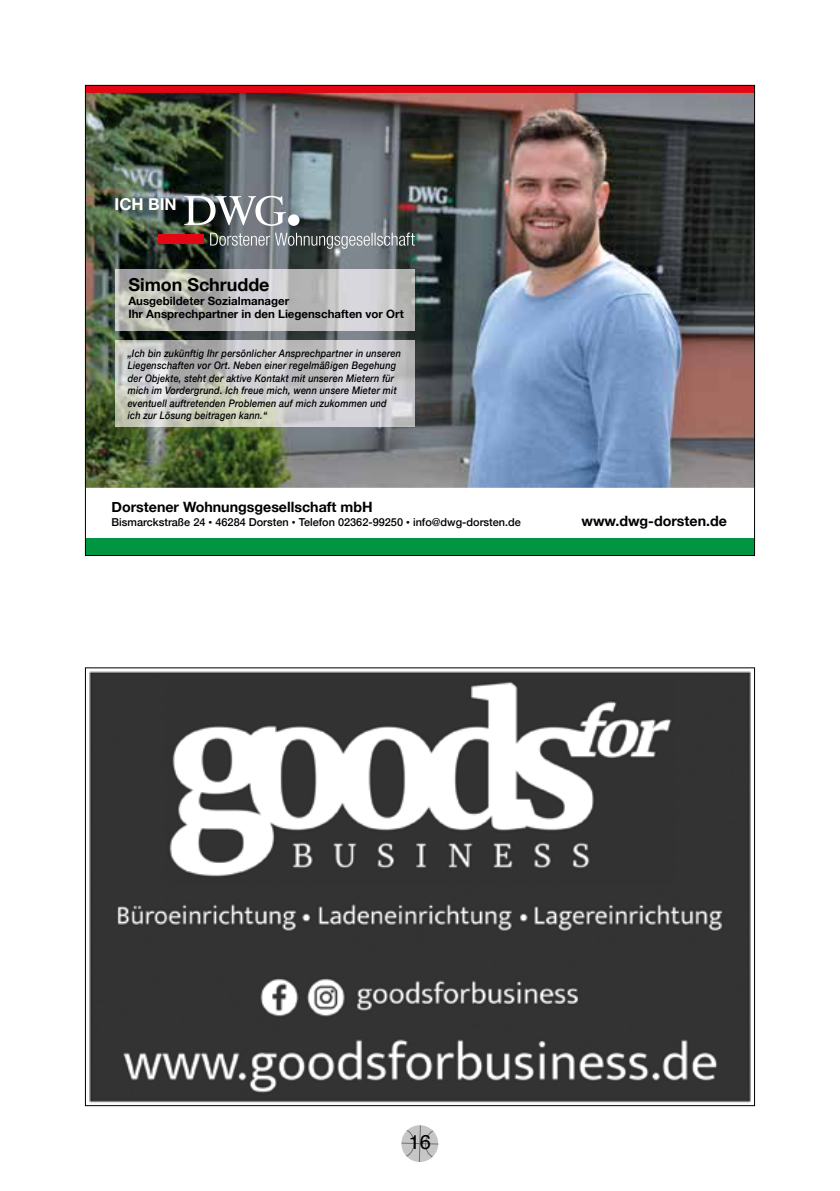
<style>
.page{position:relative;width:840px;height:1191px;background:#fff}
.page>*{position:absolute;margin:0;border:0;box-sizing:border-box;transform-origin:0 0}
.t1{font:20px "Helvetica";color:#000}
.t2{font:700 17.8px "Helvetica Neue";color:#000}
.t3{font:700 16.4px "Helvetica Neue";color:#fff}
.t4{font:700 14.2px "Helvetica Neue";color:#000}
.t5{font:700 11.4px/13.8px "Helvetica Neue";color:#000}
.t6{font:500 11px "Helvetica Neue";color:#000}
.t7{font:italic 500 10.4px/12.4px "Helvetica Neue";letter-spacing:.02em;color:#000;scale:.88 1}
.s1{font-size:7.6px}
</style>
<div class="page">
<svg style="left:401px;top:1125px;width:37px;height:37px"></svg>
<div style="left:85px;top:85px;width:669px;height:8px;background:#e30613"></div>
<img style="left:87px;top:93px;width:665px;height:395px">
<img style="left:116px;top:340px;width:298px;height:87px">
<img style="left:116px;top:269px;width:298px;height:61px">
<svg style="left:184px;top:196px;width:102px;height:30px"></svg>
<svg style="left:210px;top:232px;width:204px;height:17px;background:#7a8183"></svg>
<div style="left:288px;top:214px;width:11px;height:12px;background:#fff;border-radius:50%"></div>
<div style="left:158px;top:234px;width:46px;height:10px;background:#e30613"></div>
<div style="left:85px;top:538px;width:669px;height:17px;background:#009641"></div>
<img style="left:89px;top:671px;width:662px;height:432px">
<h3 class="t3" style="left:114px;top:191px;width:64px">ICH BIN</h3>
<h2 class="t2" style="left:128px;top:270px;width:142px">Simon Schrudde</h2>
<p class="t5" style="left:128px;top:294px;width:276px">Ausgebildeter Sozialmanager<br>Ihr Ansprechpartner in den Liegenschaften vor Ort</p>
<p class="t7" style="left:128px;top:346px;width:312px">„Ich bin zukünftig Ihr persönlicher Ansprechpartner in unseren Liegenschaften vor Ort. Neben einer regelmäßigen Begehung der Objekte, steht der aktive Kontakt mit unseren Mietern für mich im Vordergrund. Ich freue mich, wenn unsere Mieter mit eventuell auftretenden Problemen auf mich zukommen und ich zur Lösung beitragen kann.“</p>
<h3 class="t4" style="left:111px;top:496px;width:262px">Dorstener Wohnungsgesellschaft mbH</h3>
<p class="t6" style="left:111px;top:513px;width:411px">Bismarckstraße 24 <span class="s1">•</span> 46284 Dorsten <span class="s1">•</span> Telefon 02362-99250 <span class="s1">•</span> info@dwg-dorsten.de</p>
<h3 class="t4" style="left:581px;top:510px;width:147px">www.dwg-dorsten.de</h3>
<h1 class="t1" style="left:408px;top:1126px;width:24px">16</h1>
</div>
